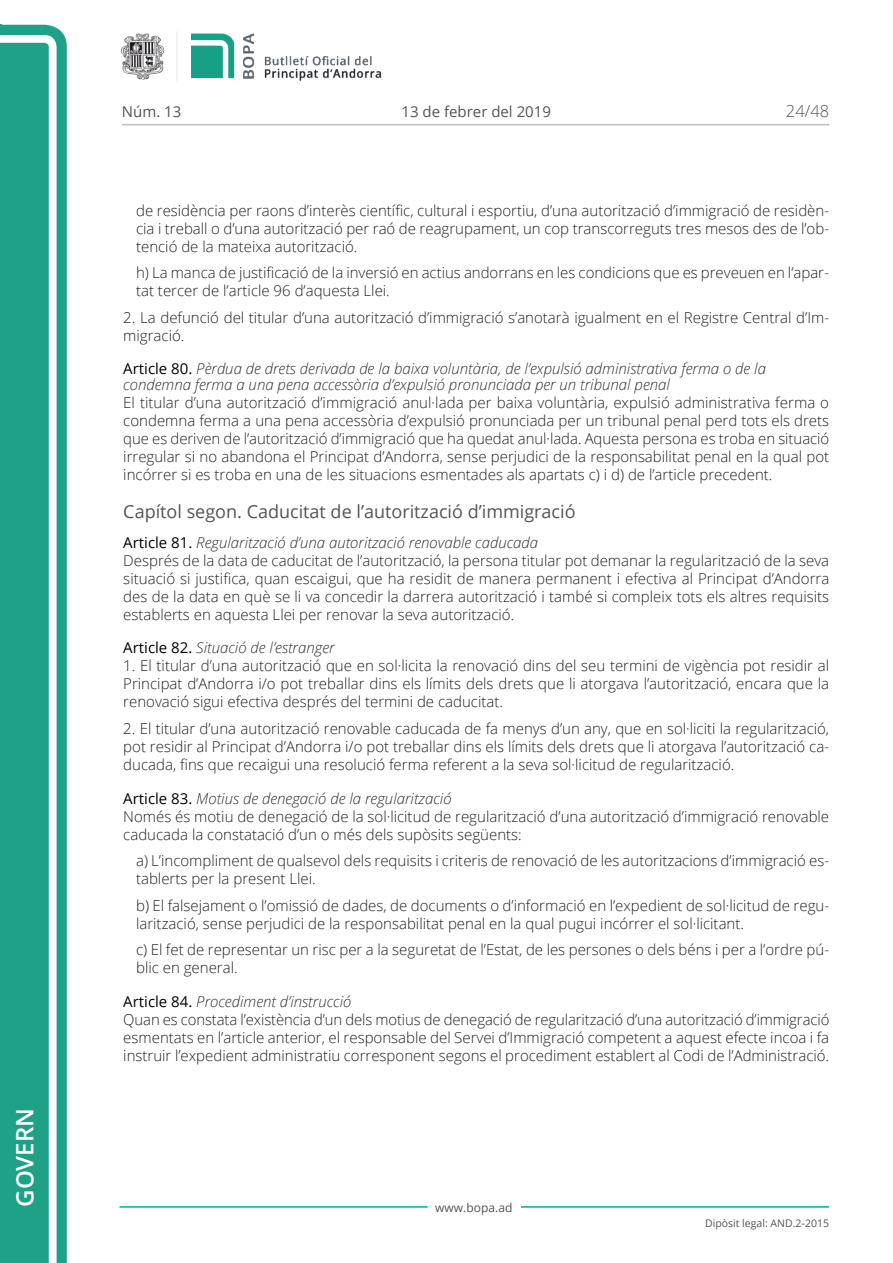
<style>
.page{position:relative;width:893px;height:1263px;background:#fff}
.page>*{position:absolute;margin:0;border:0;box-sizing:border-box;transform-origin:0 0}
.t1{font:600 24px "Open Sans";color:#fff}
.Titol_6{font:18px "Open Sans";color:#545454}
.t2{font:300 16.5px "Open Sans";color:#545454}
.Body_text{font:300 15px/18px "Open Sans";color:#231f20;text-align:justify}
.Body_text_i{font:300 15px/18px "Open Sans";color:#231f20}
.Titol_7{font:italic 300 15px/15.8px "Open Sans";color:#303030}
.t3{font:15px "Open Sans";color:#545454}
.t4{font:12px "Open Sans";color:#545454}
.t5{font:10.5px "Open Sans";color:#545454}
.s1{font-weight:400;font-style:normal;color:#000}
</style>
<div class="page">
<svg style="left:0;top:25px;width:67px;height:1238px;fill:#1ea187"></svg>
<div style="left:0;top:43px;width:49px;height:1220px;background:#1ea187"></div>
<img style="left:122px;top:32px;width:260px;height:49px">
<hr style="left:119px;top:1206px;width:309px;height:2px;background:#00ae91">
<hr style="left:521px;top:1206px;width:308px;height:2px;background:#00ae91">
<hr style="left:122px;top:124px;width:707px;height:1px;background:#bcbdc0">
<h1 class="t1" style="left:8px;top:1207px;width:100px;rotate:-90deg">Govern</h1>
<p class="t3" style="left:122px;top:102px;width:61px">Núm. 13</p>
<p class="t3" style="left:402px;top:102px;width:151px">13 de febrer del 2019</p>
<p class="t2" style="left:786px;top:100px;width:45px">24/48</p>
<p class="Body_text_i" style="left:136px;top:201px;width:695px;text-align:justify">de residència per raons d’interès científic, cultural i esportiu, d’una autorització d’immigració de residèn&shy;cia i treball o d’una autorització per raó de reagrupament, un cop transcorreguts tres mesos des de l’ob&shy;tenció de la mateixa autorització.</p>
<p class="Body_text_i" style="left:136px;top:263px;width:695px">h) La manca de justificació de la inversió en actius andorrans en les condicions que es preveuen en l’apar&shy;tat tercer de l’article 96 d’aquesta Llei.</p>
<p class="Body_text" style="left:123px;top:308px;width:707px">2. La defunció del titular d’una autorització d’immigració s’anotarà igualment en el Registre Central d’Im&shy;migració.</p>
<p class="Titol_7" style="left:123px;top:360px;width:644px"><span class="s1">Article 80.</span> Pèrdua de drets derivada de la baixa voluntària, de l’expulsió administrativa ferma o de la condemna ferma a una pena accessòria d’expulsió pronunciada per un tribunal penal</p>
<p class="Body_text" style="left:123px;top:393px;width:707px">El titular d’una autorització d’immigració anul·lada per baixa voluntària, expulsió administrativa ferma o condemna ferma a una pena accessòria d’expulsió pronunciada per un tribunal penal perd tots els drets que es deriven de l’autorització d’immigració que ha quedat anul·lada. Aquesta persona es troba en situació irregular si no abandona el Principat d’Andorra, sense perjudici de la responsabilitat penal en la qual pot incórrer si es troba en una de les situacions esmentades als apartats c) i d) de l’article precedent.</p>
<p class="Titol_6" style="left:123px;top:499px;width:454px">Capítol segon. Caducitat de l’autorització d’immigració</p>
<p class="Titol_7" style="left:123px;top:534px;width:416px"><span class="s1">Article 81.</span> Regularització d’una autorització renovable caducada</p>
<p class="Body_text" style="left:123px;top:551px;width:708px">Després de la data de caducitat de l’autorització, la persona titular pot demanar la regularització de la seva situació si justifica, quan escaigui, que ha residit de manera permanent i efectiva al Principat d’Andorra des de la data en què se li va concedir la darrera autorització i també si compleix tots els altres requisits establerts en aquesta Llei per renovar la seva autorització.</p>
<p class="Titol_7" style="left:123px;top:640px;width:213px"><span class="s1">Article 82.</span> Situació de l’estranger</p>
<p class="Body_text" style="left:123px;top:657px;width:707px">1. El titular d’una autorització que en sol·licita la renovació dins del seu termini de vigència pot residir al Principat d’Andorra i/o pot treballar dins els límits dels drets que li atorgava l’autorització, encara que la renovació sigui efectiva després del termini de caducitat.</p>
<p class="Body_text" style="left:123px;top:719px;width:707px">2. El titular d’una autorització renovable caducada de fa menys d’un any, que en sol·liciti la regularització, pot residir al Principat d’Andorra i/o pot treballar dins els límits dels drets que li atorgava l’autorització ca&shy;ducada, fins que recaigui una resolució ferma referent a la seva sol·licitud de regularització.</p>
<p class="Titol_7" style="left:123px;top:790px;width:330px"><span class="s1">Article 83.</span> Motius de denegació de la regularització</p>
<p class="Body_text" style="left:123px;top:807px;width:707px">Només és motiu de denegació de la sol·licitud de regularització d’una autorització d’immigració renovable caducada la constatació d’un o més dels supòsits següents:</p>
<p class="Body_text_i" style="left:136px;top:851px;width:695px">a) L’incompliment de qualsevol dels requisits i criteris de renovació de les autoritzacions d’immigració es&shy;tablerts per la present Llei.</p>
<p class="Body_text_i" style="left:136px;top:896px;width:695px">b) El falsejament o l’omissió de dades, de documents o d’informació en l’expedient de sol·licitud de regu&shy;larització, sense perjudici de la responsabilitat penal en la qual pugui incórrer el sol·licitant.</p>
<p class="Body_text_i" style="left:136px;top:940px;width:695px">c) El fet de representar un risc per a la seguretat de l’Estat, de les persones o dels béns i per a l’ordre pú&shy;blic en general.</p>
<p class="Titol_7" style="left:123px;top:993px;width:230px"><span class="s1">Article 84.</span> Procediment d’instrucció</p>
<p class="Body_text" style="left:123px;top:1010px;width:708px">Quan es constata l’existència d’un dels motius de denegació de regularització d’una autorització d’immigració esmentats en l’article anterior, el responsable del Servei d’Immigració competent a aquest efecte incoa i fa instruir l’expedient administratiu corresponent segons el procediment establert al Codi de l’Administració.</p>
<p class="t4" style="left:435px;top:1199px;width:79px">www.bopa.ad</p>
<p class="t5" style="left:705px;top:1216px;width:125px">Dipòsit legal: AND.2-2015</p>
</div>
